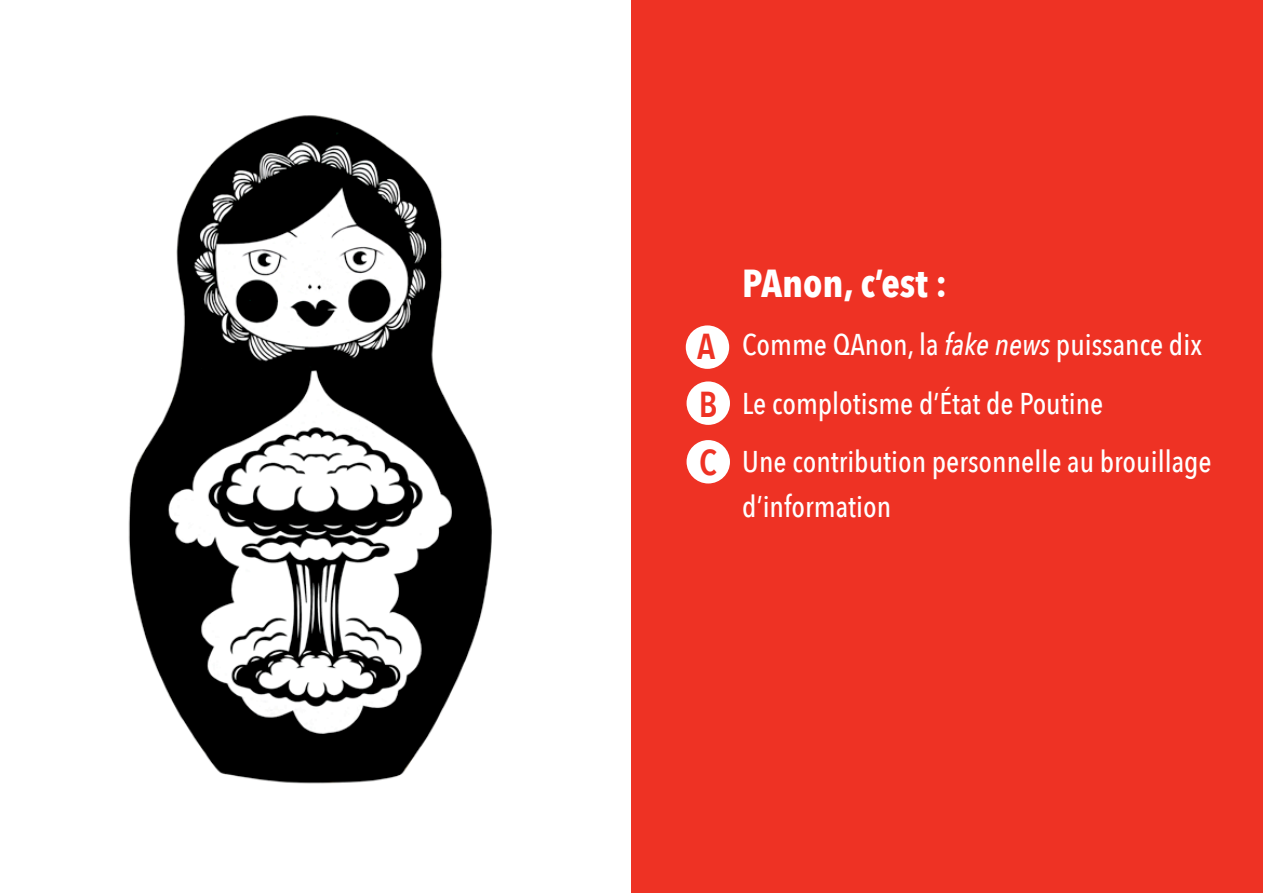
<style>
.page{position:relative;width:1263px;height:893px;background:#fff}
.page>*{position:absolute;margin:0;border:0;box-sizing:border-box;transform-origin:0 0}
.t1{font:700 39px "Avenir Next Condensed";color:#fff}
.t2{font:600 36px/57.8px "Avenir Next Condensed";color:#ee3224;text-align:justify}
.t3{font:500 30px/58.5px "Avenir Next Condensed";color:#fff}
.s1{font-style:italic}
</style>
<div class="page">
<div style="left:631px;top:0;width:632px;height:893px;background:#ee3224"></div>
<img style="left:128px;top:115px;width:364px;height:669px">
<div style="left:686px;top:325px;width:43px;height:44px;background:#fff;border-radius:50%"></div>
<div style="left:686px;top:440px;width:44px;height:43px;background:#fff;border-radius:50%"></div>
<div style="left:686px;top:381px;width:44px;height:44px;background:#fff;border-radius:50%"></div>
<p class="t2" style="left:697px;top:317px;width:22px">A B C</p>
<h1 class="t1" style="left:742px;top:259px;width:206px">PAnon, c’est :</h1>
<p class="t3" style="left:742px;top:315px;width:471px">Comme QAnon, la <span class="s1">fake news</span> puissance dix<br>Le complotisme d’État de Poutine<br>Une contribution personnelle au brouillage</p>
<p class="t3" style="left:742px;top:477px;width:150px">d’information</p>
</div>
